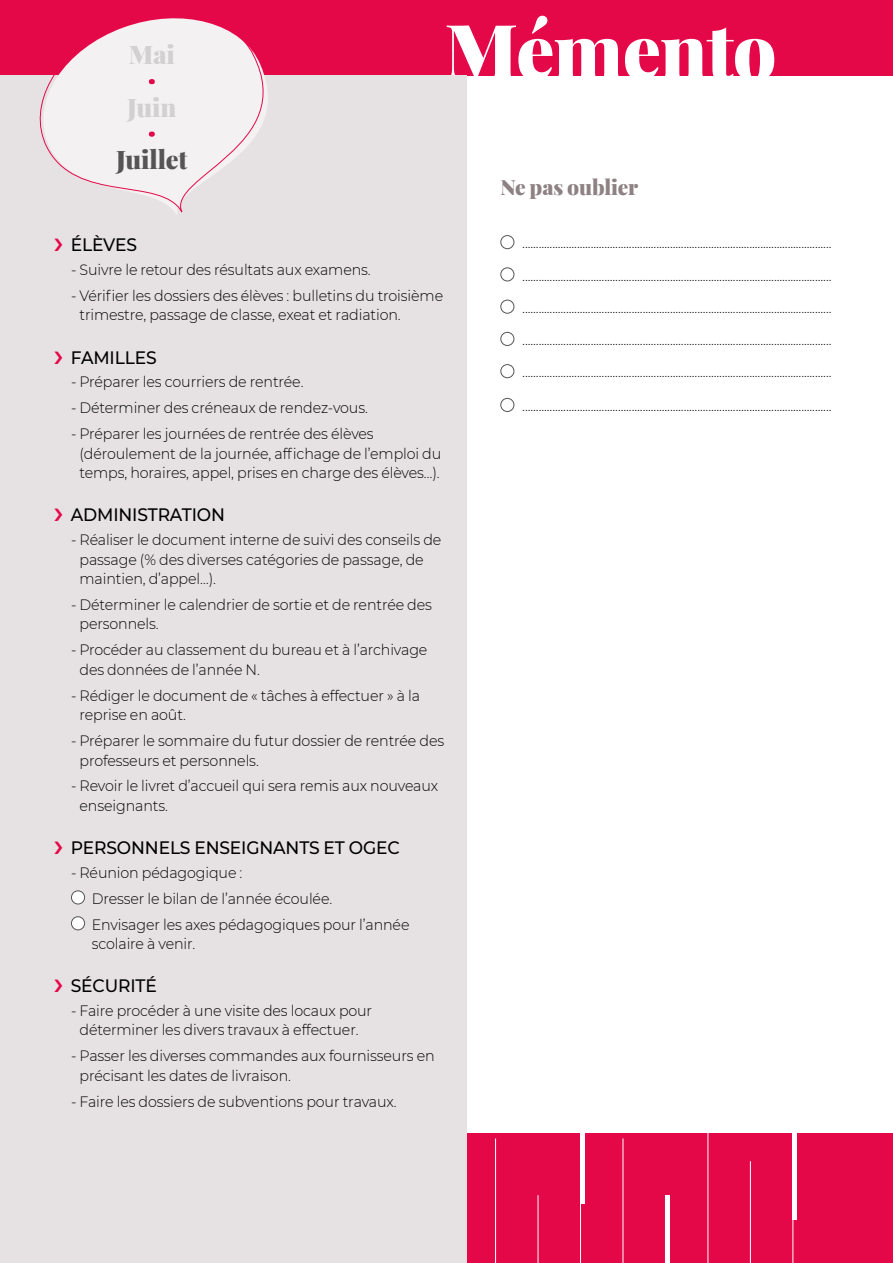
<style>
.page{position:relative;width:893px;height:1263px;background:#fff}
.page>*{position:absolute;margin:0;border:0;box-sizing:border-box;transform-origin:0 0}
.t1{font:900 76.35px "Playfair Display";letter-spacing:-.015em;color:#fff}
.t2{font:900 25.5px/52.5px "Playfair Display";letter-spacing:-.005em;color:#d2d0d1}
.t3{font:900 25.5px "Playfair Display";letter-spacing:-.005em;color:#575455}
.t4{font:900 21px "Playfair Display";letter-spacing:-.005em;color:#8d8183}
.t5{font:500 18px "Montserrat";letter-spacing:-.01em;color:#000;scale:.95 1}
.t6{font:300 15px/19.5px "Montserrat";letter-spacing:-.01em;color:#000;scale:.95 1}
</style>
<div class="page">
<div style="left:0;top:1134px;width:893px;height:129px;background:#e50849"></div>
<hr style="left:495px;top:1138px;width:1px;height:125px;background:#fff">
<hr style="left:538px;top:1195px;width:1px;height:68px;background:#fff">
<hr style="left:580px;top:1161px;width:1px;height:102px;background:#fff">
<hr style="left:623px;top:1138px;width:1px;height:125px;background:#fff">
<hr style="left:708px;top:1093px;width:1px;height:170px;background:#fff">
<hr style="left:750px;top:1161px;width:1px;height:102px;background:#fff">
<hr style="left:792px;top:1131px;width:1px;height:132px;background:#fff">
<div style="left:792px;top:1131px;width:5px;height:88px;background:#fff"></div>
<hr style="left:580px;top:1115px;width:4px;height:89px;background:#fff">
<hr style="left:665px;top:1195px;width:4px;height:68px;background:#fff">
<div style="left:500px;top:235px;width:14px;height:14px;border:1px solid #575455;border-radius:50%"></div>
<div style="left:500px;top:267px;width:14px;height:14px;border:1px solid #575455;border-radius:50%"></div>
<div style="left:500px;top:300px;width:14px;height:14px;border:1px solid #575455;border-radius:50%"></div>
<div style="left:500px;top:332px;width:14px;height:14px;border:1px solid #575455;border-radius:50%"></div>
<div style="left:500px;top:364px;width:14px;height:14px;border:1px solid #575455;border-radius:50%"></div>
<div style="left:500px;top:398px;width:14px;height:14px;border:1px solid #575455;border-radius:50%"></div>
<div style="left:0;top:0;width:893px;height:75px;background:#e50849"></div>
<div style="left:0;top:75px;width:466px;height:1188px;background:#e6e2e4"></div>
<div style="left:71px;top:891px;width:14px;height:13px;background:#fff;border-radius:50%"></div>
<div style="left:71px;top:890px;width:14px;height:14px;border:1px solid #575455;border-radius:50%"></div>
<div style="left:71px;top:917px;width:14px;height:13px;background:#fff;border-radius:50%"></div>
<div style="left:71px;top:916px;width:14px;height:14px;border:1px solid #575455;border-radius:50%"></div>
<svg style="left:39px;top:18px;width:229px;height:196px"></svg>
<svg style="left:149px;top:79px;width:6px;height:5px"></svg>
<svg style="left:149px;top:132px;width:6px;height:5px"></svg>
<h2 class="t2" style="left:127px;top:26px;width:51px">Mai<br>Juin</h2>
<h2 class="t3" style="left:116px;top:140px;width:73px">Juillet</h2>
<h1 class="t1" style="left:444px;top:-9px;width:334px">Mémento</h1>
<h3 class="t4" style="left:500px;top:170px;width:139px">Ne pas oublier</h3>
<p class="t5" style="left:71px;top:232px;width:71px">ÉLÈVES</p>
<p class="t6" style="left:71px;top:259px;width:317px">- Suivre le retour des résultats aux examens.</p>
<p class="t6" style="left:80px;top:285px;width:384px;text-indent:-9px">- Vérifier les dossiers des élèves : bulletins du troisième trimestre, passage de classe, exeat et radiation.</p>
<p class="t5" style="left:71px;top:345px;width:92px">FAMILLES</p>
<p class="t6" style="left:71px;top:372px;width:246px">- Préparer les courriers de rentrée.</p>
<p class="t6" style="left:71px;top:398px;width:314px">- Déterminer des créneaux de rendez-vous.</p>
<p class="t6" style="left:80px;top:424px;width:382px;text-indent:-9px">- Préparer les journées de rentrée des élèves (déroulement de la journée, affichage de l’emploi du temps, horaires, appel, prises en charge des élèves…).</p>
<p class="t5" style="left:71px;top:502px;width:164px">ADMINISTRATION</p>
<p class="t6" style="left:80px;top:529px;width:382px;text-indent:-9px">- Réaliser le document interne de suivi des conseils de passage (% des diverses catégories de passage, de maintien, d’appel…).</p>
<p class="t6" style="left:80px;top:594px;width:373px;text-indent:-9px">- Déterminer le calendrier de sortie et de rentrée des personnels.</p>
<p class="t6" style="left:80px;top:640px;width:368px;text-indent:-9px">- Procéder au classement du bureau et à l’archivage des données de l’année N.</p>
<p class="t6" style="left:80px;top:685px;width:360px;text-indent:-9px">- Rédiger le document de « tâches à effectuer » à la reprise en août.</p>
<p class="t6" style="left:80px;top:730px;width:385px;text-indent:-9px">- Préparer le sommaire du futur dossier de rentrée des professeurs et personnels.</p>
<p class="t6" style="left:80px;top:776px;width:379px;text-indent:-9px">- Revoir le livret d’accueil qui sera remis aux nouveaux enseignants.</p>
<p class="t5" style="left:71px;top:835px;width:348px">PERSONNELS ENSEIGNANTS ET OGEC</p>
<p class="t6" style="left:92px;top:859px;width:336px;line-height:26px;text-indent:-21px">- Réunion pédagogique :<br>Dresser le bilan de l’année écoulée.<br>Envisager les axes pédagogiques pour l’année</p>
<p class="t6" style="left:92px;top:933px;width:111px">scolaire à venir.</p>
<p class="t5" style="left:71px;top:973px;width:92px">SÉCURITÉ</p>
<p class="t6" style="left:71px;top:1000px;width:319px;text-align:center">- Faire procéder à une visite des locaux pour déterminer les divers travaux à effectuer.</p>
<p class="t6" style="left:80px;top:1046px;width:375px;text-indent:-9px">- Passer les diverses commandes aux fournisseurs en précisant les dates de livraison.</p>
<p class="t6" style="left:71px;top:1091px;width:344px">- Faire les dossiers de subventions pour travaux.</p>
<p class="t6" style="left:522px;top:226px;width:327px;line-height:32.2px;text-align:justify">................................................................................................................. ................................................................................................................. ................................................................................................................. ................................................................................................................. .................................................................................................................</p>
<p class="t6" style="left:522px;top:396px;width:327px">.................................................................................................................</p>
</div>
